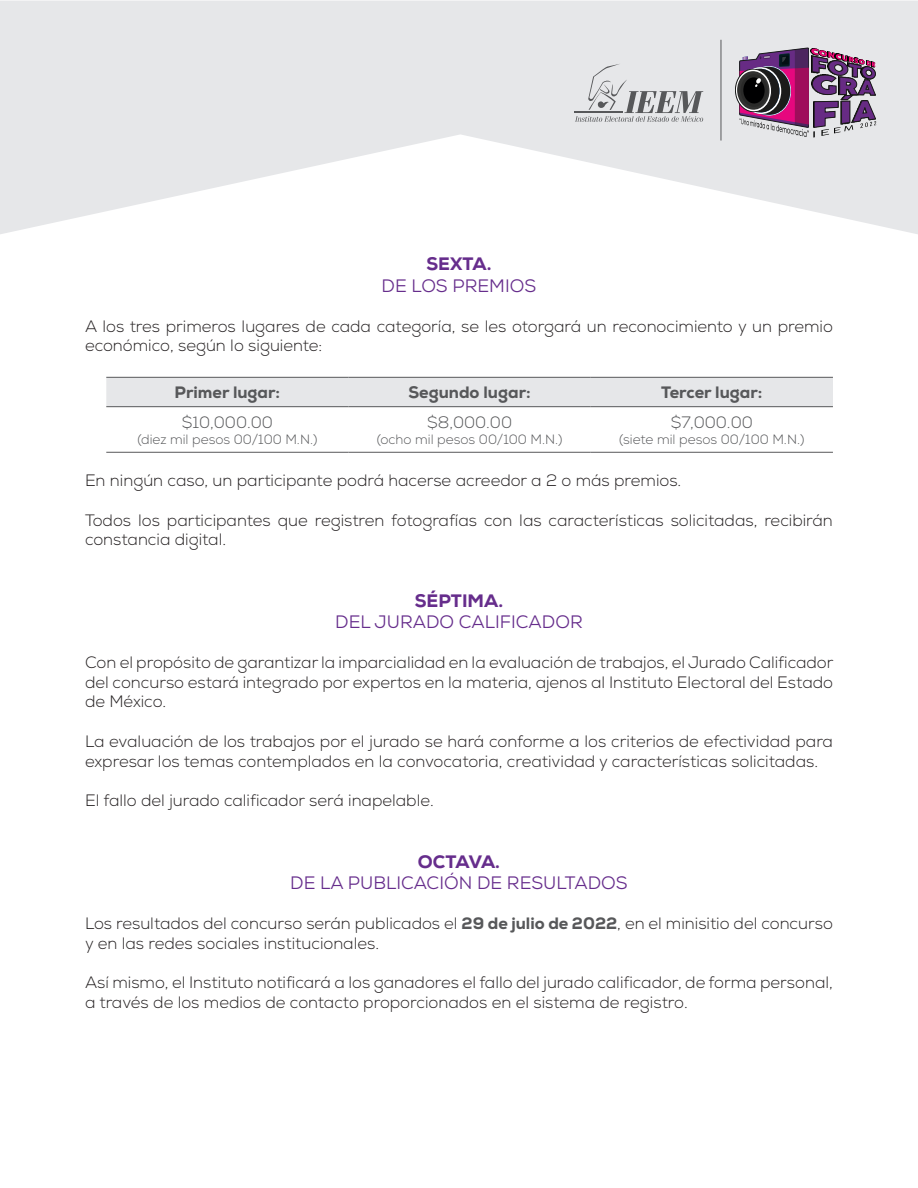
<style>
.page{position:relative;width:918px;height:1188px;background:#fff}
.page>*{position:absolute;margin:0;border:0;box-sizing:border-box;transform-origin:0 0}
.t1{font:18px "Nexa";color:#662d8c}
.t2{font:800 18px "Nexa";color:#662d8c}
.t3{font:300 16.5px/19.8px "Nexa";color:#231f20}
.PUNTOS{font:800 16.5px "Nexa";color:#57585a}
.PUNTOS-2{font:300 16.5px "Nexa";color:#57585a}
.PUNTOS-3{font:300 13.5px "Nexa";color:#57585a}
.s1{font-weight:800;color:#57585a}
</style>
<div class="page">
<svg style="left:0;top:1px;width:918px;height:233px;fill:#e6e7e9"></svg>
<svg style="left:735px;top:48px;width:141px;height:90px;background:#8c6a89"></svg>
<svg style="left:575px;top:64px;width:128px;height:58px;background:#cdced0"></svg>
<hr style="left:721px;top:40px;width:1px;height:101px;background:#57585a">
<div style="left:106px;top:378px;width:727px;height:28px;background:#e6e7e9"></div>
<hr style="left:106px;top:377px;width:243px;height:1px;background:#57585a">
<hr style="left:349px;top:377px;width:242px;height:1px;background:#57585a">
<hr style="left:591px;top:377px;width:242px;height:1px;background:#57585a">
<hr style="left:106px;top:406px;width:243px;height:1px;background:#57585a">
<hr style="left:349px;top:406px;width:242px;height:1px;background:#57585a">
<hr style="left:591px;top:406px;width:242px;height:1px;background:#57585a">
<hr style="left:106px;top:452px;width:243px;height:1px;background:#57585a">
<hr style="left:349px;top:452px;width:242px;height:1px;background:#57585a">
<hr style="left:591px;top:452px;width:242px;height:1px;background:#57585a">
<p class="t2" style="left:427px;top:253px;width:66px">SEXTA.</p>
<p class="t1" style="left:382px;top:274px;width:156px">DE LOS PREMIOS</p>
<p class="t3" style="left:85px;top:316px;width:749px">A los tres primeros lugares de cada categoría, se les otorgará un reconocimiento y un premio económico, según lo siguiente:</p>
<p class="PUNTOS" style="left:175px;top:382px;width:107px">Primer lugar:</p>
<p class="PUNTOS" style="left:408px;top:382px;width:124px">Segundo lugar:</p>
<p class="PUNTOS" style="left:661px;top:382px;width:103px">Tercer lugar:</p>
<p class="PUNTOS-2" style="left:182px;top:412px;width:93px">$10,000.00</p>
<p class="PUNTOS-3" style="left:137px;top:431px;width:182px">(diez mil pesos 00/100 M.N.)</p>
<p class="PUNTOS-2" style="left:671px;top:412px;width:83px">$7,000.00</p>
<p class="PUNTOS-3" style="left:619px;top:431px;width:187px">(siete mil pesos 00/100 M.N.)</p>
<p class="t3" style="left:85px;top:471px;width:598px">En ningún caso, un participante podrá hacerse acreedor a 2 o más premios.</p>
<p class="t3" style="left:85px;top:511px;width:749px">Todos los participantes que registren fotografías con las características solicitadas, recibirán constancia digital.</p>
<p class="t2" style="left:415px;top:589px;width:90px">SÉPTIMA.</p>
<p class="t1" style="left:335px;top:611px;width:249px">DEL JURADO CALIFICADOR</p>
<p class="t3" style="left:85px;top:653px;width:750px;text-align:justify">Con el propósito de garantizar la imparcialidad en la evaluación de trabajos, el Jurado Calificador del concurso estará integrado por expertos en la materia, ajenos al Instituto Electoral del Estado de México.</p>
<p class="t3" style="left:85px;top:732px;width:749px">La evaluación de los trabajos por el jurado se hará conforme a los criterios de efectividad para expresar los temas contemplados en la convocatoria, creatividad y características solicitadas.</p>
<p class="t3" style="left:85px;top:791px;width:350px">El fallo del jurado calificador será inapelable.</p>
<p class="PUNTOS-2" style="left:427px;top:412px;width:86px">$8,000.00</p>
<p class="PUNTOS-3" style="left:377px;top:431px;width:187px">(ocho mil pesos 00/100 M.N.)</p>
<p class="t2" style="left:418px;top:850px;width:84px">OCTAVA.</p>
<p class="t1" style="left:290px;top:872px;width:339px">DE LA PUBLICACIÓN DE RESULTADOS</p>
<p class="t3" style="left:85px;top:914px;width:749px">Los resultados del concurso serán publicados el <span class="s1">29 de julio de 2022</span>, en el minisitio del concurso y en las redes sociales institucionales.</p>
<p class="t3" style="left:85px;top:973px;width:749px">Así mismo, el Instituto notificará a los ganadores el fallo del jurado calificador, de forma personal, a través de los medios de contacto proporcionados en el sistema de registro.</p>
</div>
